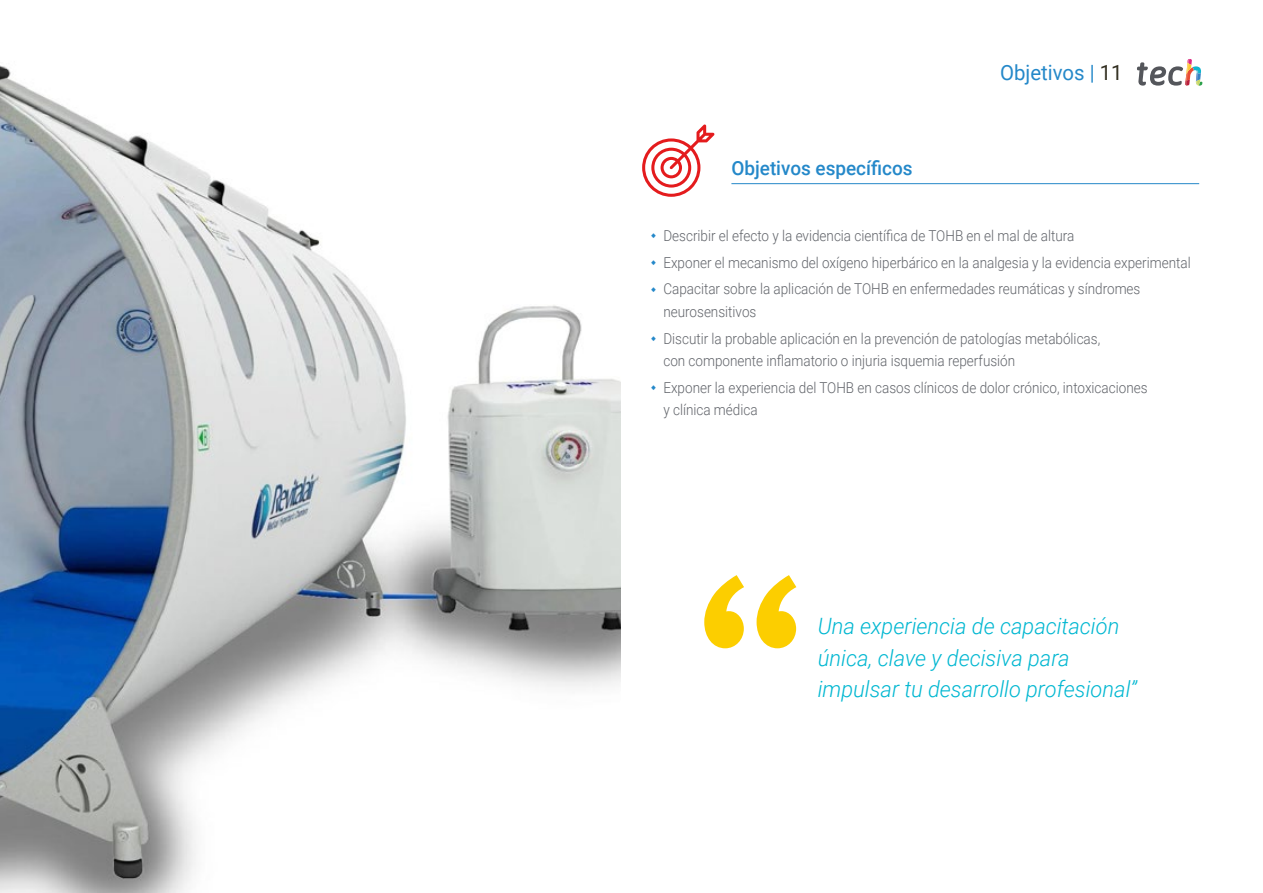
<style>
.page{position:relative;width:1263px;height:893px;background:#fff}
.page>*{position:absolute;margin:0;border:0;box-sizing:border-box;transform-origin:0 0}
.t1{font:italic 300 22.5px/31.5px "Roboto";color:#00b7d1}
.t2{font:21px "Roboto";color:#2488c9}
.t3{font:500 19.5px "Roboto";color:#2488c9}
.t4{font:300 15px/26.7px "Roboto";color:#61646a;scale:.9 1}
.s1{color:#312e20}
</style>
<div class="page">
<svg style="left:642px;top:124px;width:72px;height:73px"></svg>
<img style="left:0;top:65px;width:621px;height:828px">
<svg style="left:1137px;top:59px;width:65px;height:27px"></svg>
<svg style="left:704px;top:575px;width:92px;height:73px"></svg>
<hr style="left:731px;top:183px;width:468px;height:1px;background:#2488c9">
<h3 class="t3" style="left:731px;top:155px;width:183px">Objetivos específicos</h3>
<h2 class="t2" style="left:1000px;top:57px;width:124px">Objetivos | <span class="s1">11</span></h2>
<p class="t4" style="left:663px;top:221px;width:587px">Describir el efecto y la evidencia científica de TOHB en el mal de altura<br>Exponer el mecanismo del oxígeno hiperbárico en la analgesia y la evidencia experimental<br>Capacitar sobre la aplicación de TOHB en enfermedades reumáticas y síndromes</p>
<p class="t4" style="left:663px;top:297px;width:487px">neurosensitivos<br>Discutir la probable aplicación en la prevención de patologías metabólicas,</p>
<p class="t4" style="left:663px;top:347px;width:539px">con componente inflamatorio o injuria isquemia reperfusión<br>Exponer la experiencia del TOHB en casos clínicos de dolor crónico, intoxicaciones</p>
<p class="t4" style="left:663px;top:396px;width:106px">y clínica médica</p>
<h1 class="t1" style="left:818px;top:610px;width:321px">Una experiencia de capacitación única, clave y decisiva para impulsar tu desarrollo profesional”</h1>
</div>
